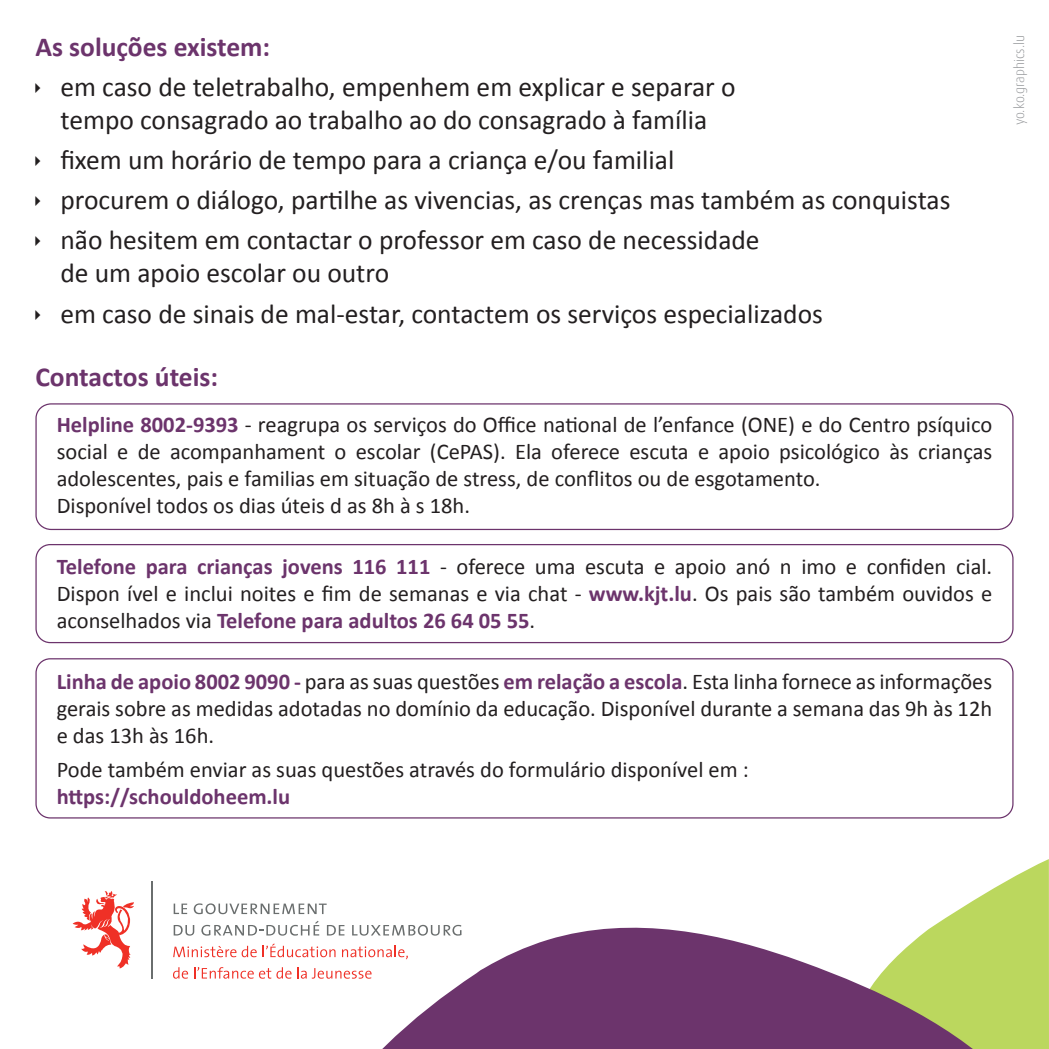
<style>
.page{position:relative;width:1049px;height:1049px;background:#fff}
.page>*{position:absolute;margin:0;border:0;box-sizing:border-box;transform-origin:0 0}
.t1{font:27.5px/40px "Calibri";color:#231f20}
.t2{font:700 27.5px "Calibri";color:#6c346c}
.t3{font:22.5px/27px "Calibri";color:#231f20;text-align:justify}
.t4{font:700 22.5px "Calibri";color:#6c346c}
.t5{font:300 13.75px "Dax";color:#939598}
.s1{font-weight:700;color:#6c346c}
</style>
<div class="page">
<svg style="left:952px;top:859px;width:97px;height:55px;fill:#bbd75e"></svg>
<svg style="left:241px;top:914px;width:808px;height:135px"></svg>
<svg style="left:174px;top:903px;width:13px;height:11px"></svg>
<svg style="left:194px;top:903px;width:133px;height:11px"></svg>
<svg style="left:174px;top:925px;width:20px;height:10px"></svg>
<svg style="left:201px;top:921px;width:118px;height:14px"></svg>
<svg style="left:327px;top:925px;width:17px;height:10px"></svg>
<svg style="left:352px;top:925px;width:109px;height:11px"></svg>
<svg style="left:173px;top:946px;width:84px;height:11px"></svg>
<svg style="left:263px;top:943px;width:72px;height:14px"></svg>
<svg style="left:342px;top:946px;width:66px;height:13px"></svg>
<svg style="left:173px;top:967px;width:15px;height:12px"></svg>
<svg style="left:194px;top:967px;width:178px;height:12px"></svg>
<svg style="left:73px;top:891px;width:61px;height:77px"></svg>
<hr style="left:151px;top:882px;width:2px;height:97px;background:#6a6e6e">
<div style="left:35px;top:403px;width:978px;height:127px;border:1px solid #6c346c;border-radius:15px"></div>
<div style="left:35px;top:544px;width:978px;height:99px;border:1px solid #6c346c;border-radius:14px"></div>
<div style="left:35px;top:658px;width:978px;height:160px;border:1px solid #6c346c;border-radius:14px"></div>
<p class="t2" style="left:35px;top:27px;width:236px">As soluções existem:</p>
<p class="t1" style="left:60px;top:70px;width:677px;line-height:33px">em caso de teletrabalho, empenhem em explicar e separar o tempo consagrado ao trabalho ao do consagrado à família</p>
<p class="t1" style="left:60px;top:139px;width:891px">fixem um horário de tempo para a criança e/ou familial<br>procurem o diálogo, partilhe as vivencias, as crenças mas também as conquistas não hesitem em contactar o professor em caso de necessidade</p>
<p class="t1" style="left:60px;top:253px;width:764px">de um apoio escolar ou outro<br>em caso de sinais de mal-estar, contactem os serviços especializados</p>
<p class="t2" style="left:35px;top:357px;width:184px">Contactos úteis:</p>
<p class="t3" style="left:57px;top:410px;width:937px;text-align:left"><span class="s1">Helpline 8002-9393</span> - reagrupa os serviços do Office national de l’enfance (ONE) e do Centro psíquico social e de acompanhament o escolar (CePAS). Ela oferece escuta e apoio psicológico às crianças adolescentes, pais e familias em situação de stress, de conflitos ou de esgotamento.<br>Disponível todos os dias úteis d as 8h à s 18h.</p>
<p class="t3" style="left:57px;top:552px;width:937px"><span class="s1">Telefone para crianças jovens 116 111</span> - oferece uma escuta e apoio anó n imo e confiden cial.<br>Dispon ível e inclui noites e fim de semanas e via chat - <span class="s1">www.kjt.lu</span>. Os pais são também ouvidos e aconselhados via <span class="s1">Telefone para adultos 26 64 05 55</span>.</p>
<p class="t3" style="left:57px;top:667px;width:937px"><span class="s1">Linha de apoio 8002 9090 -</span> para as suas questões <span class="s1">em relação a escola</span>. Esta linha fornece as informações gerais sobre as medidas adotadas no domínio da educação. Disponível durante a semana das 9h às 12h e das 13h às 16h.</p>
<p class="t3" style="left:57px;top:755px;width:694px">Pode também enviar as suas questões através do formulário disponível em :</p>
<p class="t4" style="left:57px;top:781px;width:235px">https://schouldoheem.lu</p>
<p class="t5" style="left:1012px;top:125px;width:92px;rotate:-90deg">yo.ko.graphics.lu</p>
</div>
